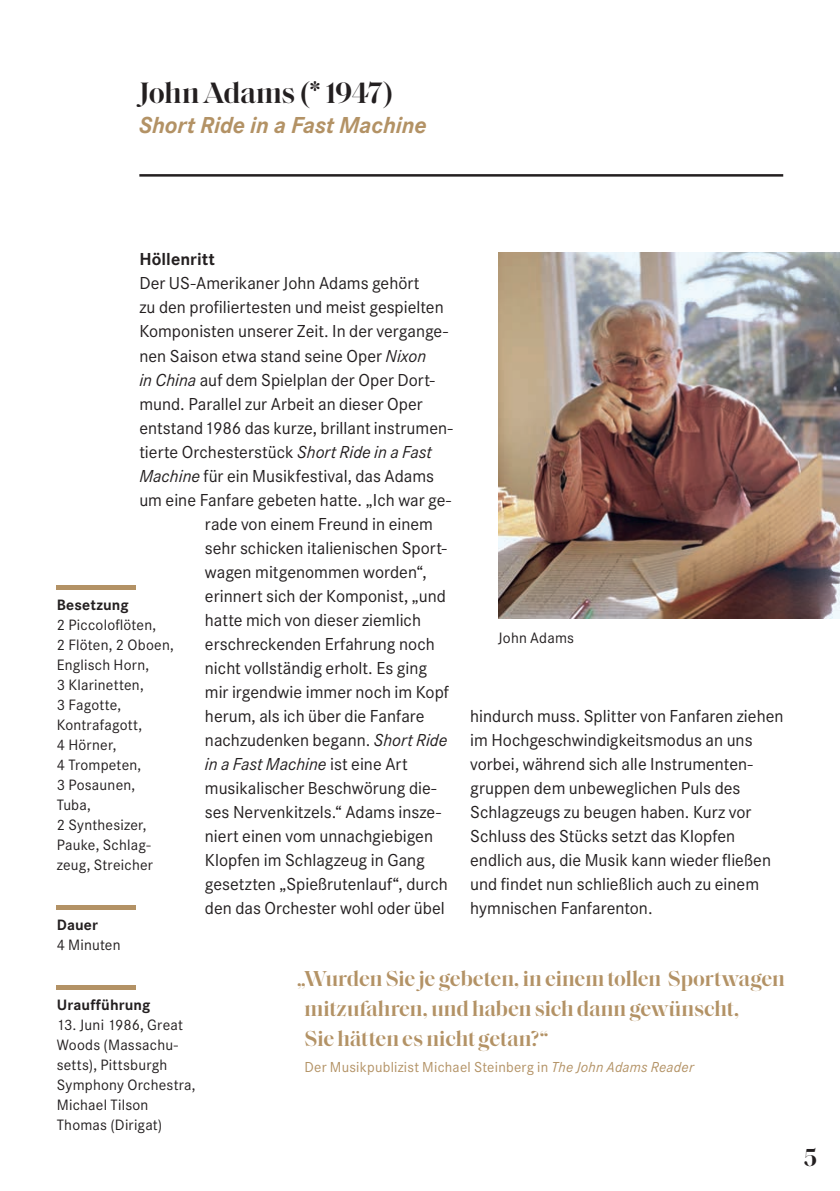
<style>
.page{position:relative;width:840px;height:1191px;background:#fff}
.page>*{position:absolute;margin:0;border:0;box-sizing:border-box;transform-origin:0 0}
.Komponist_15pt{font:600 30px "Saol Display";letter-spacing:-.01em;color:#231f20}
.t1{font:600 25px "Saol Display";color:#231f20}
.Stück_9pt{font:italic 700 24px "Corporate S Pro";letter-spacing:-.005em;color:#b39265}
.Zitat_gold_11pt{font:600 22px/30px "Saol Display";letter-spacing:-.01em;color:#b39265}
.Fließtext_9pt{font:18px/24px "Corporate S Pro";color:#231f20}
.Fließtext_9pt-2{font:italic 18px "Corporate S Pro";color:#231f20}
.Fließtext_9pt-3{font:700 18px "Corporate S";letter-spacing:.005em;color:#231f20}
.Besetzungspalte_Text_7_8pt{font:15.6px/20px "Corporate S";letter-spacing:.015em;color:#231f20}
.Besetzungspalte_Text_7_8pt-2{font:700 15.6px "Corporate S";letter-spacing:.01em;color:#231f20}
.BU_Konsultationsgröße_7_8pt{font:15.6px "Corporate S";letter-spacing:.01em;color:#231f20}
.Zitat_gold_11pt-2{font:15px "Corporate S";letter-spacing:.015em;color:#b39265}
.s1{font-style:italic}
.s2{font-style:normal}
</style>
<div class="page">
<hr style="left:139px;top:174px;width:643px;height:3px;background:#231f20">
<hr style="left:57px;top:585px;width:79px;height:4px;background:#b39265">
<hr style="left:57px;top:905px;width:79px;height:4px;background:#b39265">
<hr style="left:57px;top:985px;width:79px;height:4px;background:#b39265">
<img style="left:498px;top:253px;width:341px;height:365px">
<p class="Komponist_15pt" style="left:139px;top:71px;width:255px">John Adams (* 1947)</p>
<p class="Stück_9pt" style="left:139px;top:107px;width:289px">Short Ride in a Fast Machine</p>
<p class="Fließtext_9pt-3" style="left:139px;top:249px;width:77px">Höllenritt</p>
<p class="Fließtext_9pt" style="left:139px;top:270px;width:281px">Der US-Amerikaner John Adams gehört</p>
<p class="Fließtext_9pt" style="left:139px;top:294px;width:306px">zu den profiliertesten und meist gespielten</p>
<p class="Fließtext_9pt" style="left:139px;top:318px;width:310px">Komponisten unserer Zeit. In der vergange-</p>
<p class="Fließtext_9pt" style="left:139px;top:342px;width:288px">nen Saison etwa stand seine Oper <span class="s1">Nixon</span></p>
<p class="Fließtext_9pt" style="left:139px;top:366px;width:297px"><span class="s1">in China</span> auf dem Spielplan der Oper Dort-</p>
<p class="Fließtext_9pt" style="left:139px;top:390px;width:285px">mund. Parallel zur Arbeit an dieser Oper</p>
<p class="Fließtext_9pt" style="left:139px;top:414px;width:315px">entstand 1986 das kurze, brillant instrumen-</p>
<p class="Fließtext_9pt" style="left:139px;top:438px;width:294px">tierte Orchesterstück <span class="s1">Short Ride in a Fast</span></p>
<p class="Fließtext_9pt" style="left:139px;top:462px;width:296px"><span class="s1">Machine</span> für ein Musikfestival, das Adams</p>
<p class="Fließtext_9pt" style="left:139px;top:486px;width:313px">um eine Fanfare gebeten hatte. „Ich war ge-</p>
<p class="Fließtext_9pt" style="left:205px;top:510px;width:229px">rade von einem Freund in einem</p>
<p class="Fließtext_9pt" style="left:205px;top:534px;width:243px">sehr schicken italienischen Sport-</p>
<p class="Fließtext_9pt" style="left:205px;top:558px;width:223px">wagen mitgenommen worden“,</p>
<p class="Fließtext_9pt" style="left:205px;top:582px;width:242px">erinnert sich der Komponist, „und</p>
<p class="Fließtext_9pt" style="left:205px;top:606px;width:217px">hatte mich von dieser ziemlich</p>
<p class="Fließtext_9pt" style="left:205px;top:630px;width:231px">erschreckenden Erfahrung noch</p>
<p class="Fließtext_9pt" style="left:205px;top:654px;width:224px">nicht vollständig erholt. Es ging</p>
<p class="Fließtext_9pt" style="left:205px;top:678px;width:245px">mir irgendwie immer noch im Kopf</p>
<p class="Fließtext_9pt" style="left:205px;top:702px;width:221px">herum, als ich über die Fanfare</p>
<p class="Fließtext_9pt" style="left:205px;top:726px;width:244px">nachzudenken begann. <span class="s1">Short Ride</span></p>
<p class="Fließtext_9pt-2" style="left:205px;top:750px;width:204px">in a Fast Machine <span class="s2">ist eine Art</span></p>
<p class="Fließtext_9pt" style="left:205px;top:774px;width:233px">musikalischer Beschwörung die-</p>
<p class="Fließtext_9pt" style="left:205px;top:798px;width:237px">ses Nervenkitzels.“ Adams insze-</p>
<p class="Fließtext_9pt" style="left:205px;top:822px;width:229px">niert einen vom unnachgiebigen</p>
<p class="Fließtext_9pt" style="left:205px;top:846px;width:221px">Klopfen im Schlagzeug in Gang</p>
<p class="Fließtext_9pt" style="left:205px;top:870px;width:244px">gesetzten „Spießrutenlauf“, durch</p>
<p class="Fließtext_9pt" style="left:205px;top:894px;width:241px">den das Orchester wohl oder übel</p>
<p class="Besetzungspalte_Text_7_8pt-2" style="left:57px;top:595px;width:74px">Besetzung</p>
<p class="Besetzungspalte_Text_7_8pt" style="left:57px;top:614px;width:119px">2 Piccoloflöten,<br>2 Flöten, 2 Oboen,<br>Englisch Horn,<br>3 Klarinetten,<br>3 Fagotte,<br>Kontrafagott,<br>4 Hörner,<br>4 Trompeten,<br>3 Posaunen,<br>Tuba,<br>2 Synthesizer,<br>Pauke, Schlag&shy;zeug, Streicher</p>
<p class="Besetzungspalte_Text_7_8pt-2" style="left:57px;top:915px;width:43px">Dauer</p>
<p class="BU_Konsultationsgröße_7_8pt" style="left:57px;top:934px;width:65px">4 Minuten</p>
<p class="BU_Konsultationsgröße_7_8pt" style="left:498px;top:627px;width:77px">John Adams</p>
<p class="Fließtext_9pt" style="left:470px;top:702px;width:315px">hindurch muss. Splitter von Fanfaren ziehen im Hochgeschwindigkeitsmodus an uns vorbei, während sich alle Instrumenten&shy;gruppen dem unbeweglichen Puls des Schlagzeugs zu beugen haben. Kurz vor Schluss des Stücks setzt das Klopfen endlich aus, die Musik kann wieder fließen und findet nun schließlich auch zu einem hymnischen Fanfarenton.</p>
<p class="Besetzungspalte_Text_7_8pt-2" style="left:57px;top:995px;width:95px">Uraufführung</p>
<p class="Besetzungspalte_Text_7_8pt" style="left:56px;top:1014px;width:141px">13. Juni 1986, Great<br>Woods (Massachu&shy;setts), Pittsburgh<br>Symphony Orchestra,<br>Michael Tilson<br>Thomas (Dirigat)</p>
<p class="Zitat_gold_11pt" style="left:304px;top:961px;width:481px;text-indent:-8px">„Wurden Sie je gebeten, in einem tollen Sportwagen mitzufahren, und haben sich dann gewünscht,<br>Sie hätten es nicht getan?“</p>
<p class="Zitat_gold_11pt-2" style="left:304px;top:1057px;width:390px">Der Musikpublizist Michael Steinberg in <span class="s1">The John Adams Reader</span></p>
<h2 class="t1" style="left:803px;top:1138px;width:15px">5</h2>
</div>
